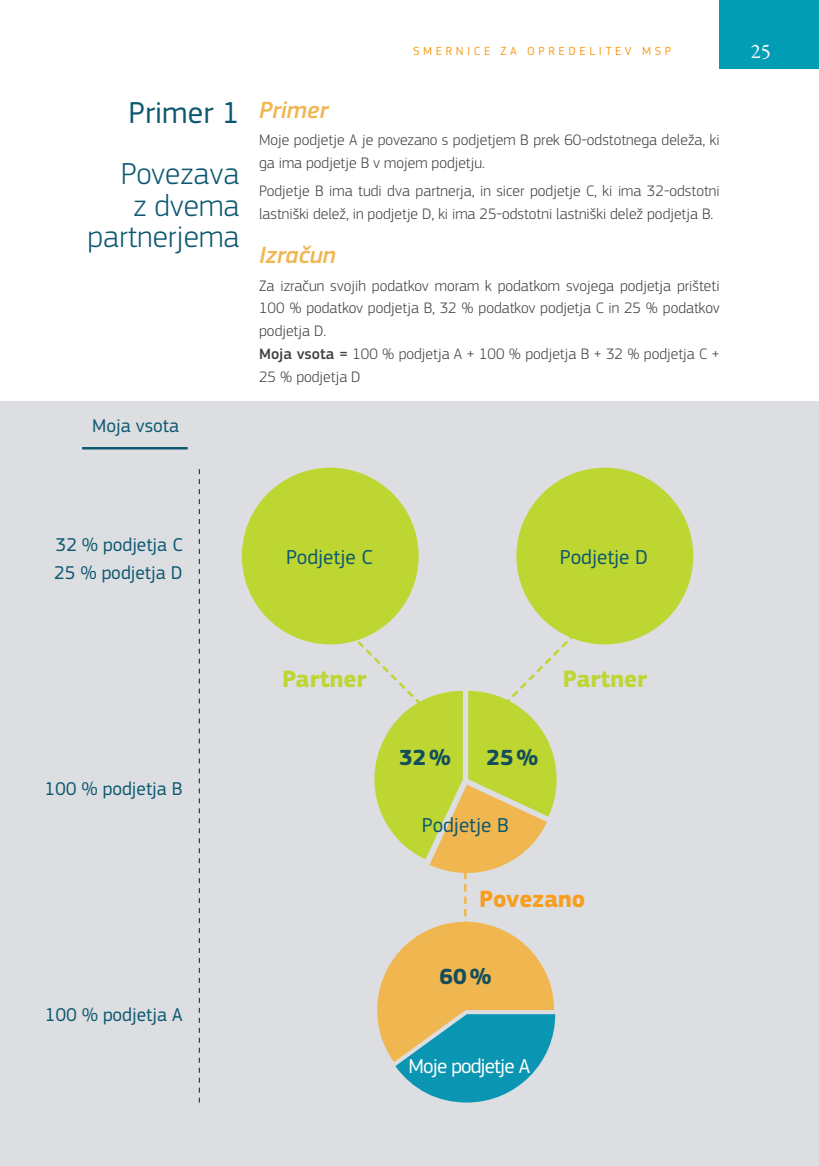
<style>
.page{position:relative;width:819px;height:1166px;background:#fff}
.page>*{position:absolute;margin:0;border:0;box-sizing:border-box;transform-origin:0 0}
.title_2_right_light{font:300 31.5px/31.5px "EC Square Sans Pro";color:#0d5870;text-align:right}
.title_2_right{font:31.5px "EC Square Sans Pro";color:#0d5870}
.t1{font:700 24.5px "EC Square Sans Pro";color:#bdd631}
.title_2_orange{font:italic 500 24.5px "EC Square Sans Pro";color:#f0b64f}
.t2{font:700 24.5px "EC Square Sans Pro";color:#f99d1c}
.t3{font:700 22.75px "EC Square Sans Pro";color:#144d5c}
.t4{font:21px "EC Square Sans Pro";color:#0d5870}
.t5{font:21px "EC Square Sans Pro";letter-spacing:-.04em;color:#fff}
.t6{font:21px "Garamond Premr Pro";color:#fff}
.t7{font:19.25px "EC Square Sans Pro";color:#0d5870}
.body_nsb{font:300 15.75px/22.8px "EC Square Sans Pro";color:#414042}
.body{font:300 15.75px/22.8px "EC Square Sans Pro";color:#414042}
.t8{font:12.25px "EC Square Sans Pro";letter-spacing:.295em;color:#f99d1c}
.s1{font-weight:500}
</style>
<div class="page">
<div style="left:719px;top:0;width:100px;height:68px;background:#009db5"></div>
<div style="left:0;top:401px;width:819px;height:765px;background:#dcdee1"></div>
<div style="left:242px;top:468px;width:176px;height:176px;background:#bdd631;border-radius:88px"></div>
<div style="left:516px;top:468px;width:177px;height:176px;background:#bdd631;border-radius:88px"></div>
<svg style="left:346px;top:630px;width:233px;height:472px"></svg>
<svg style="left:199px;top:469px;width:1px;height:633px"></svg>
<hr style="left:82px;top:447px;width:106px;height:2px;background:#0d5870">
<p class="title_2_right" style="left:129px;top:94px;width:112px">Primer 1</p>
<p class="title_2_right_light" style="left:87px;top:158px;width:153px">Povezava<br>z dvema partnerjema</p>
<p class="t7" style="left:92px;top:414px;width:88px">Moja vsota</p>
<p class="t8" style="left:413px;top:44px;width:33px">Smernice</p>
<p class="t8" style="left:500px;top:44px;width:49px">za opredelite</p>
<p class="t8" style="left:625px;top:44px;width:48px">v MSP</p>
<h3 class="t6" style="left:750px;top:39px;width:22px">25</h3>
<p class="title_2_orange" style="left:259px;top:95px;width:71px">Primer</p>
<p class="body_nsb" style="left:259px;top:129px;width:462px">Moje podjetje A je povezano s podjetjem B prek 60-odstotnega deleža, ki ga ima podjetje B v mojem podjetju.</p>
<p class="body" style="left:259px;top:179px;width:462px">Podjetje B ima tudi dva partnerja, in sicer podjetje C, ki ima 32-odstotni lastniški delež, in podjetje D, ki ima 25-odstotni lastniški delež podjetja B.</p>
<p class="title_2_orange" style="left:259px;top:240px;width:78px">Izračun</p>
<p class="body_nsb" style="left:259px;top:274px;width:462px;text-align:justify">Za izračun svojih podatkov moram k podatkom svojega podjetja prišteti 100 % podatkov podjetja B, 32 % podatkov podjetja C in 25 % podatkov podjetja D.</p>
<p class="body" style="left:259px;top:342px;width:462px"><span class="s1">Moja vsota =</span> 100 % podjetja A + 100 % podjetja B + 32 % podjetja C +<br>25 % podjetja D</p>
<p class="t7" style="left:56px;top:533px;width:128px">32 % podjetja C</p>
<p class="t7" style="left:54px;top:561px;width:130px">25 % podjetja D</p>
<p class="t7" style="left:45px;top:777px;width:140px">100 % podjetja B</p>
<p class="t7" style="left:45px;top:1004px;width:139px">100 % podjetja A</p>
<p class="t4" style="left:286px;top:545px;width:88px">Podjetje C</p>
<p class="t4" style="left:560px;top:545px;width:90px">Podjetje D</p>
<p class="t1" style="left:282px;top:664px;width:86px">Partner</p>
<p class="t1" style="left:562px;top:664px;width:86px">Partner</p>
<p class="t3" style="left:399px;top:744px;width:53px">32%</p>
<p class="t3" style="left:486px;top:744px;width:53px">25%</p>
<p class="t4" style="left:422px;top:812px;width:88px">Podjetje B</p>
<p class="t2" style="left:479px;top:884px;width:107px">Povezano</p>
<p class="t3" style="left:439px;top:963px;width:53px">60%</p>
<p class="t5" style="left:408px;top:1053px;width:115px">Moje podjetje A</p>
</div>
